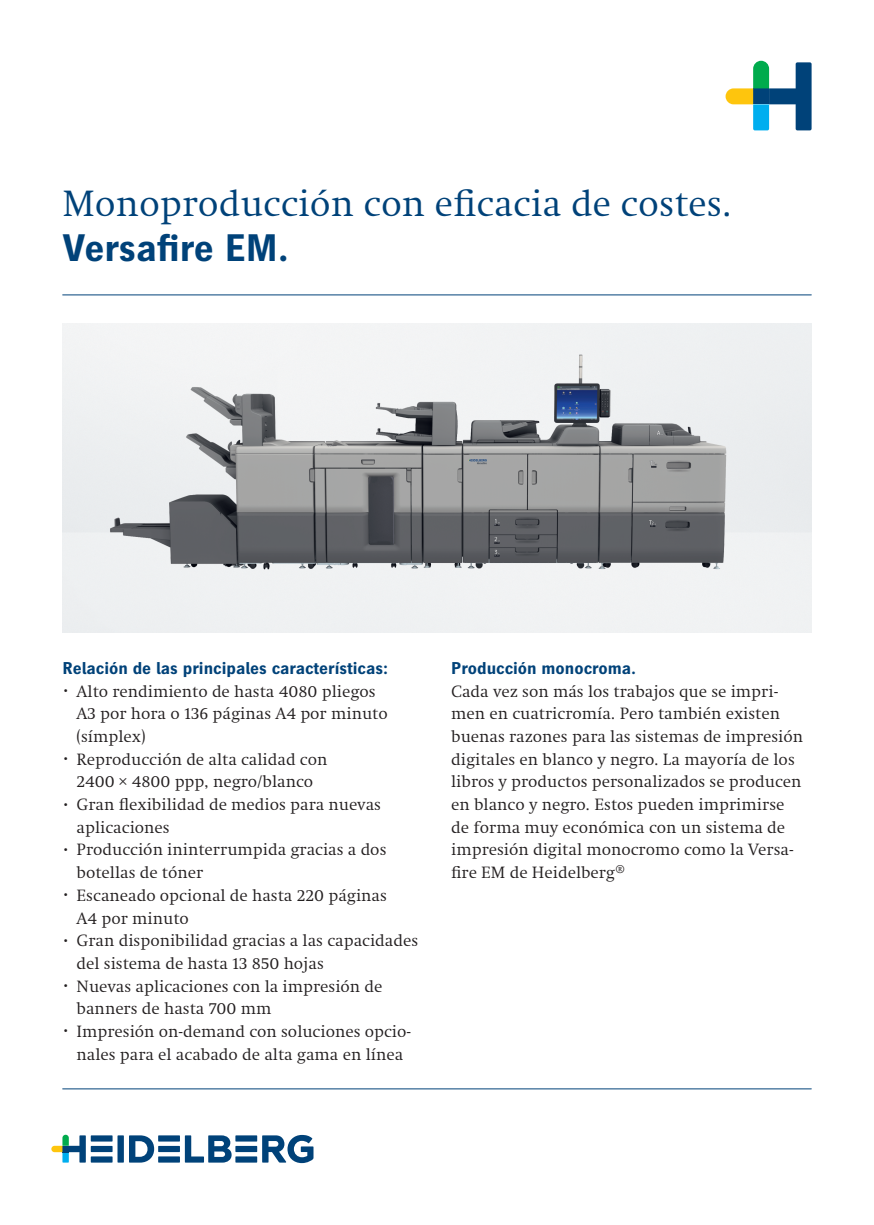
<style>
.page{position:relative;width:874px;height:1225px;background:#fff}
.page>*{position:absolute;margin:0;border:0;box-sizing:border-box;transform-origin:0 0}
.t1{font:38px "Heidelberg Antiqua ML";color:#004279}
.t2{font:700 38px "Heidelberg Gothic Ml";color:#004279}
.t3{font:17px/22.6px "Heidelberg Antiqua ML";color:#231f20}
.t4{font:700 17px "Heidelberg Gothic Ml";color:#004279}
.s1{font-size:10px}
</style>
<div class="page">
<img style="left:62px;top:323px;width:749px;height:309px">
<svg style="left:725px;top:61px;width:86px;height:69px"></svg>
<svg style="left:129px;top:1135px;width:25px;height:27px"></svg>
<div style="left:117px;top:1135px;width:7px;height:27px;background:#004279"></div>
<div style="left:91px;top:1135px;width:21px;height:6px;background:#004279"></div>
<div style="left:91px;top:1146px;width:21px;height:6px;background:#004279"></div>
<div style="left:91px;top:1156px;width:21px;height:6px;background:#004279"></div>
<div style="left:158px;top:1135px;width:22px;height:6px;background:#004279"></div>
<div style="left:158px;top:1146px;width:22px;height:6px;background:#004279"></div>
<div style="left:158px;top:1156px;width:22px;height:6px;background:#004279"></div>
<svg style="left:185px;top:1135px;width:46px;height:27px"></svg>
<div style="left:235px;top:1135px;width:22px;height:6px;background:#004279"></div>
<div style="left:235px;top:1146px;width:22px;height:6px;background:#004279"></div>
<div style="left:235px;top:1156px;width:22px;height:6px;background:#004279"></div>
<svg style="left:262px;top:1135px;width:51px;height:28px"></svg>
<svg style="left:51px;top:1134px;width:35px;height:28px"></svg>
<hr style="left:63px;top:1088px;width:747px;height:1px;background:#004279">
<hr style="left:63px;top:294px;width:747px;height:1px;background:#004279">
<h1 class="t1" style="left:62px;top:182px;width:671px">Monoproducción con eficacia de costes.</h1>
<h1 class="t2" style="left:62px;top:226px;width:228px">Versafire EM.</h1>
<p class="t4" style="left:62px;top:658px;width:327px">Relación de las principales características:</p>
<p class="t3" style="left:77px;top:680px;width:312px;text-indent:-14px"><span class="s1">•</span> Alto rendimiento de hasta 4080 pliegos<br>A3 por hora o 136 páginas A4 por minuto (símplex)</p>
<p class="t3" style="left:62px;top:748px;width:266px;text-align:center"><span class="s1">•</span> Reproducción de alta calidad con<br>2400 × 4800 ppp, negro/blanco</p>
<p class="t3" style="left:77px;top:793px;width:306px;text-indent:-14px"><span class="s1">•</span> Gran flexibilidad de medios para nuevas aplicaciones</p>
<p class="t3" style="left:77px;top:838px;width:311px;text-indent:-14px"><span class="s1">•</span> Producción ininterrumpida gracias a dos botellas de tóner</p>
<p class="t3" style="left:77px;top:884px;width:312px;text-indent:-14px"><span class="s1">•</span> Escaneado opcional de hasta 220 páginas<br>A4 por minuto</p>
<p class="t3" style="left:77px;top:929px;width:343px;text-indent:-14px"><span class="s1">•</span> Gran disponibilidad gracias a las capacidades del sistema de hasta 13 850 hojas</p>
<p class="t3" style="left:77px;top:974px;width:307px;text-indent:-14px"><span class="s1">•</span> Nuevas aplicaciones con la impresión de banners de hasta 700 mm</p>
<p class="t3" style="left:62px;top:1020px;width:350px;text-align:center"><span class="s1">•</span> Impresión on-demand con soluciones opcio&shy;nales para el acabado de alta gama en línea</p>
<p class="t4" style="left:451px;top:658px;width:186px">Producción monocroma.</p>
<p class="t3" style="left:451px;top:680px;width:353px">Cada vez son más los trabajos que se impri&shy;men en cuatricromía. Pero también existen buenas razones para las sistemas de impresión digitales en blanco y negro. La mayoría de los libros y productos personalizados se producen en blanco y negro. Estos pueden imprimirse de forma muy económica con un sistema de impresión digital monocromo como la Versa&shy;fire EM de Heidelberg®</p>
</div>
